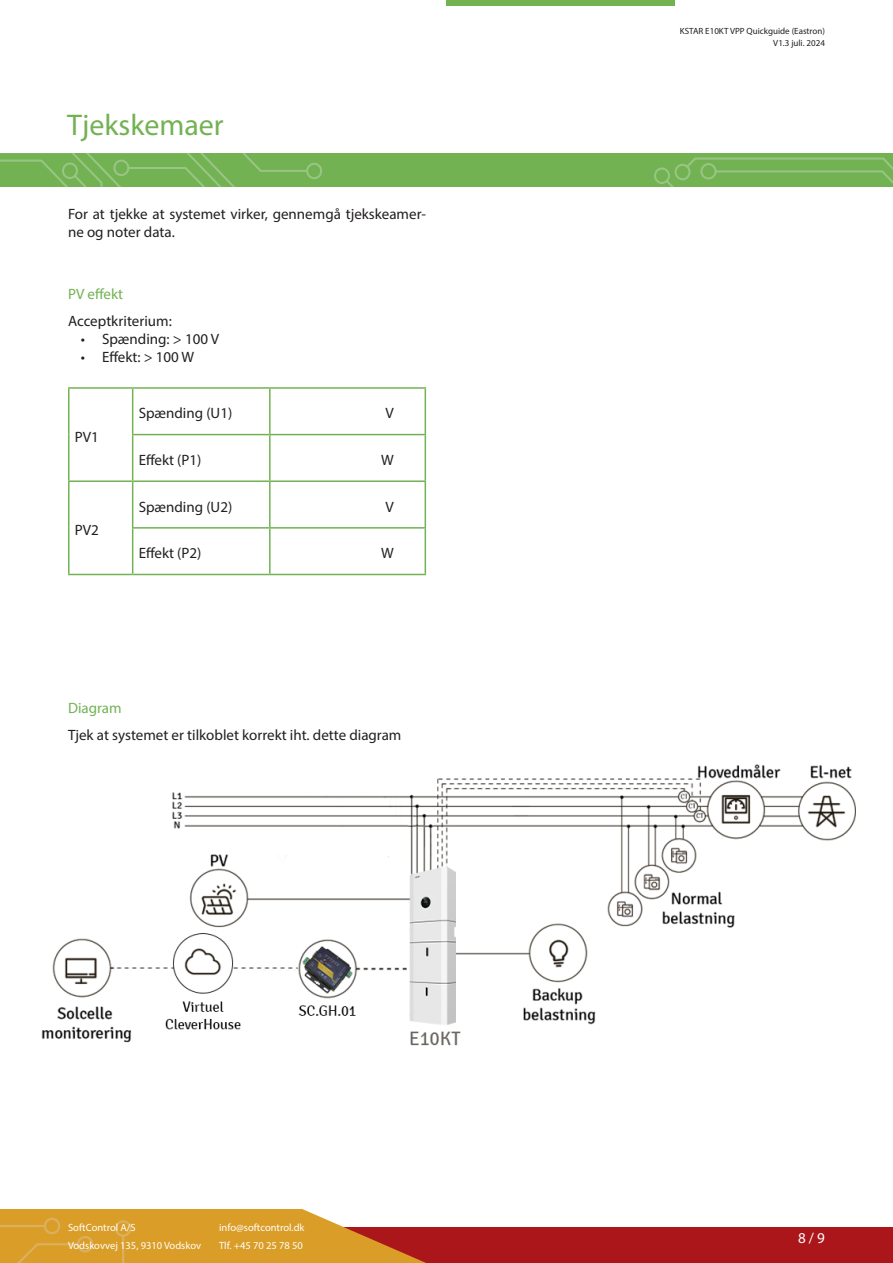
<style>
.page{position:relative;width:893px;height:1263px;background:#fff}
.page>*{position:absolute;margin:0;border:0;box-sizing:border-box;transform-origin:0 0}
.SoftControl_-_Overskrift{font:30px "Myriad Pro";color:#72b253}
.SoftControl_-_Brødtekst{font:15px/18px "Myriad Pro";color:#231f20}
.SoftControl_-_3__underoverskrift{font:15px "Myriad Pro";color:#72b253}
.t1{font:15px "Myriad Pro";color:#fff}
.t2{font:10.5px/18px "Myriad Pro";color:#fff}
.t3{font:9px/12px "Myriad Pro";color:#231f20;text-align:right}
</style>
<div class="page">
<div style="left:0;top:1227px;width:893px;height:36px;background:#ab161a"></div>
<svg style="left:0;top:1209px;width:426px;height:54px"></svg>
<div style="left:44px;top:1218px;width:16px;height:16px;border:2px solid #dcdddf;border-radius:50%"></div>
<div style="left:77px;top:1236px;width:16px;height:16px;border:2px solid #dcdddf;border-radius:50%"></div>
<div style="left:115px;top:1220px;width:16px;height:17px;border:2px solid #dcdddf;border-radius:50%"></div>
<div style="left:446px;top:0;width:229px;height:6px;background:#72b253"></div>
<hr style="left:68px;top:387px;width:65px;height:2px;background:#72b253">
<hr style="left:68px;top:389px;width:2px;height:46px;background:#72b253">
<hr style="left:133px;top:387px;width:137px;height:2px;background:#72b253">
<hr style="left:132px;top:389px;width:1px;height:45px;background:#72b253">
<hr style="left:270px;top:387px;width:156px;height:2px;background:#72b253">
<hr style="left:269px;top:389px;width:2px;height:45px;background:#72b253">
<hr style="left:425px;top:389px;width:1px;height:45px;background:#72b253">
<hr style="left:68px;top:435px;width:2px;height:45px;background:#72b253">
<hr style="left:132px;top:434px;width:138px;height:1px;background:#72b253">
<hr style="left:132px;top:435px;width:1px;height:45px;background:#72b253">
<hr style="left:270px;top:434px;width:156px;height:1px;background:#72b253">
<hr style="left:269px;top:435px;width:2px;height:45px;background:#72b253">
<hr style="left:425px;top:435px;width:1px;height:45px;background:#72b253">
<hr style="left:68px;top:480px;width:65px;height:2px;background:#72b253">
<hr style="left:68px;top:482px;width:2px;height:46px;background:#72b253">
<hr style="left:133px;top:480px;width:137px;height:2px;background:#72b253">
<hr style="left:132px;top:482px;width:1px;height:45px;background:#72b253">
<hr style="left:270px;top:480px;width:156px;height:2px;background:#72b253">
<hr style="left:269px;top:482px;width:2px;height:45px;background:#72b253">
<hr style="left:425px;top:482px;width:1px;height:45px;background:#72b253">
<hr style="left:68px;top:528px;width:2px;height:46px;background:#72b253">
<hr style="left:132px;top:527px;width:138px;height:2px;background:#72b253">
<hr style="left:132px;top:529px;width:1px;height:45px;background:#72b253">
<hr style="left:270px;top:527px;width:156px;height:2px;background:#72b253">
<hr style="left:269px;top:529px;width:2px;height:45px;background:#72b253">
<hr style="left:425px;top:529px;width:1px;height:45px;background:#72b253">
<hr style="left:68px;top:574px;width:65px;height:1px;background:#72b253">
<hr style="left:133px;top:574px;width:137px;height:1px;background:#72b253">
<hr style="left:270px;top:574px;width:156px;height:1px;background:#72b253">
<img style="left:41px;top:764px;width:815px;height:282px">
<div style="left:0;top:153px;width:893px;height:33px;background:#72b253"></div>
<div style="left:306px;top:163px;width:16px;height:16px;border:2px solid #f2f3f4;border-radius:50%"></div>
<svg style="left:0;top:153px;width:310px;height:33px"></svg>
<svg style="left:664px;top:157px;width:229px;height:29px"></svg>
<div style="left:654px;top:167px;width:16px;height:17px;border:2px solid #f2f3f4;border-radius:50%"></div>
<div style="left:700px;top:163px;width:17px;height:17px;border:2px solid #f2f3f4;border-radius:50%"></div>
<div style="left:674px;top:164px;width:16px;height:16px;border:2px solid #f2f3f4;border-radius:50%"></div>
<p class="SoftControl_-_Overskrift" style="left:67px;top:106px;width:158px">Tjekskemaer</p>
<p class="SoftControl_-_Brødtekst" style="left:68px;top:205px;width:360px">For at tjekke at systemet virker, gennemgå tjekskeamer&shy;ne og noter data.</p>
<p class="SoftControl_-_3__underoverskrift" style="left:68px;top:285px;width:57px">PV effekt</p>
<p class="SoftControl_-_Brødtekst" style="left:68px;top:312px;width:105px">Acceptkriterium:</p>
<p class="SoftControl_-_Brødtekst" style="left:81px;top:330px;width:140px">• Spænding: &gt; 100 V</p>
<p class="SoftControl_-_Brødtekst" style="left:81px;top:348px;width:115px">• Effekt: &gt; 100 W</p>
<p class="SoftControl_-_Brødtekst" style="left:75px;top:427px;width:26px">PV1</p>
<p class="SoftControl_-_Brødtekst" style="left:75px;top:521px;width:26px">PV2</p>
<p class="SoftControl_-_Brødtekst" style="left:139px;top:404px;width:95px">Spænding (U1)</p>
<p class="SoftControl_-_Brødtekst" style="left:385px;top:404px;width:10px">V</p>
<p class="SoftControl_-_Brødtekst" style="left:139px;top:451px;width:64px">Effekt (P1)</p>
<p class="SoftControl_-_Brødtekst" style="left:381px;top:451px;width:14px">W</p>
<p class="SoftControl_-_Brødtekst" style="left:139px;top:497px;width:95px">Spænding (U2)</p>
<p class="SoftControl_-_Brødtekst" style="left:385px;top:497px;width:10px">V</p>
<p class="SoftControl_-_Brødtekst" style="left:139px;top:544px;width:64px">Effekt (P2)</p>
<p class="SoftControl_-_Brødtekst" style="left:381px;top:544px;width:14px">W</p>
<p class="SoftControl_-_3__underoverskrift" style="left:68px;top:699px;width:55px">Diagram</p>
<p class="SoftControl_-_Brødtekst" style="left:68px;top:726px;width:335px">Tjek at systemet er tilkoblet korrekt iht. dette diagram</p>
<p class="t2" style="left:68px;top:1219px;width:135px">SoftControl A/S<br>Vodskovvej 135, 9310 Vodskov</p>
<p class="t2" style="left:219px;top:1219px;width:87px">info@softcontrol.dk<br>Tlf. +45 70 25 78 50</p>
<p class="t3" style="left:680px;top:25px;width:147px">KSTAR E10KT VPP Quickguide (Eastron)<br>V1.3 juli. 2024</p>
<p class="t1" style="left:798px;top:1228px;width:28px">8 / 9</p>
</div>
